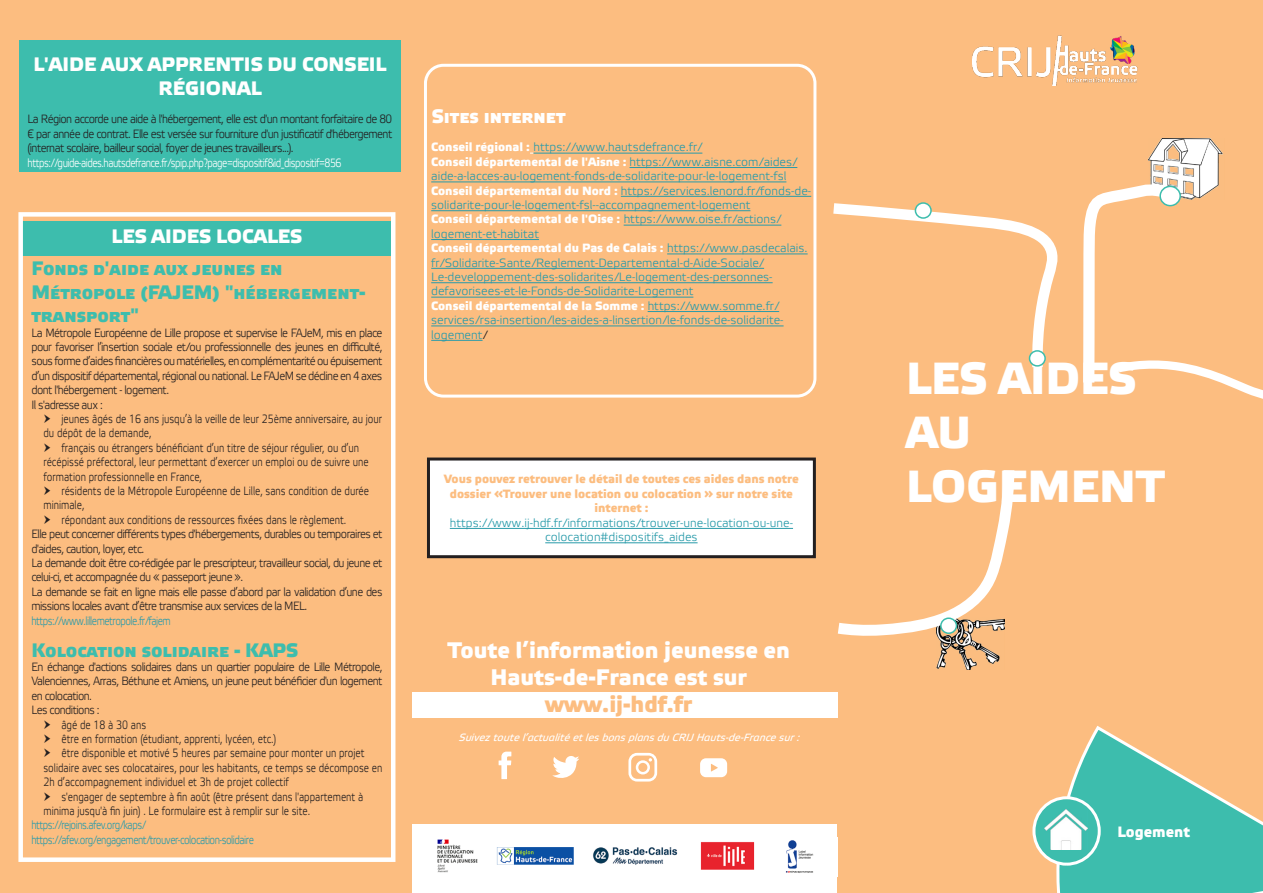
<style>
.page{position:relative;width:1263px;height:893px;background:#fcbd80}
.page>*{position:absolute;margin:0;border:0;box-sizing:border-box;transform-origin:0 0}
.t1{font:700 45px/54px "Etelka Medium Pro";color:#fff}
.t2{font:700 22.5px/27px "Etelka Medium Pro";color:#fff;text-align:center}
.t3{font:700 22.5px "Etelka Medium Pro";color:#fcbd80}
.Sous-titre_sur_fond{font:700 19.5px/23.4px "Etelka Medium Pro";color:#3dbdad}
.Titre_sur_fond_blanc{font:700 19.5px/23.4px "Etelka Medium Pro";color:#fff;text-align:center}
.Sous-titre_sur_fond-2{font:700 19.5px "Etelka Medium Pro";color:#fff}
.t4{font:700 15px "Etelka Medium Pro";color:#fff}
.site_internet_sur_fo{font:12px/14.4px "Etelka Light Pro";color:#299baa}
.texte_sur_fond_blanc{font:12px/14.4px "Etelka Light Pro";color:#231f20;scale:.8 1}
.texte_sur_fond_blanc-2{font:12px/14.4px "Etelka Light Pro";color:#231f20;text-align:justify;scale:.9 1}
.texte_sur_fond_blanc-3{font:12px/14.4px "Etelka Light Pro";letter-spacing:-.05em;color:#231f20;scale:.9 1}
.t5{font:700 12px/14.4px "Etelka Medium Pro";color:#fcbd80;text-align:center}
.site_internet_sur_fo-2{font:12px "Etelka Light Pro";letter-spacing:-.05em;color:#299baa;scale:.8 1}
.site_internet_sur_fo-3{font:12px "Etelka Light Pro";letter-spacing:-.05em;color:#fff;scale:.8 1}
.t6{font:italic 10.5px "Etelka Text Pro";color:#fff}
.s1{font-family:"Etelka Medium Pro";font-weight:700;color:#fff}
.s2{color:#231f20}
.s3{font-family:"Etelka Light Pro";font-weight:400;color:#299baa}
</style>
<div class="page">
<div style="left:412px;top:824px;width:426px;height:69px;background:#fff"></div>
<img style="left:972px;top:35px;width:166px;height:50px">
<div style="left:412px;top:692px;width:426px;height:26px;background:#fff"></div>
<svg style="left:700px;top:758px;width:27px;height:19px"></svg>
<svg style="left:552px;top:756px;width:27px;height:22px"></svg>
<svg style="left:499px;top:752px;width:12px;height:27px"></svg>
<svg style="left:628px;top:753px;width:29px;height:28px"></svg>
<img style="left:437px;top:839px;width:377px;height:34px">
<hr style="left:533px;top:153px;width:169px;height:1px;background:#299baa">
<hr style="left:629px;top:167px;width:168px;height:1px;background:#299baa">
<hr style="left:431px;top:182px;width:355px;height:1px;background:#299baa">
<hr style="left:621px;top:196px;width:190px;height:1px;background:#299baa">
<hr style="left:431px;top:210px;width:319px;height:1px;background:#299baa">
<hr style="left:624px;top:225px;width:157px;height:1px;background:#299baa">
<hr style="left:431px;top:239px;width:108px;height:1px;background:#299baa">
<hr style="left:667px;top:254px;width:141px;height:1px;background:#299baa">
<hr style="left:431px;top:268px;width:333px;height:1px;background:#299baa">
<hr style="left:431px;top:282px;width:342px;height:1px;background:#299baa">
<hr style="left:431px;top:297px;width:262px;height:1px;background:#299baa">
<hr style="left:648px;top:311px;width:131px;height:1px;background:#299baa">
<hr style="left:431px;top:326px;width:352px;height:1px;background:#299baa">
<hr style="left:431px;top:340px;width:52px;height:1px;background:#299baa">
<div style="left:424px;top:64px;width:392px;height:334px;border:3px solid #fff;border-radius:18px"></div>
<img style="left:1148px;top:139px;width:75px;height:39px">
<div style="left:428px;top:459px;width:386px;height:98px;background:#fff"></div>
<hr style="left:450px;top:528px;width:343px;height:1px;background:#299baa">
<hr style="left:545px;top:542px;width:153px;height:1px;background:#299baa">
<div style="left:427px;top:457px;width:389px;height:101px;border:3px solid #231f20"></div>
<svg style="left:833px;top:202px;width:225px;height:166px"></svg>
<div style="left:1029px;top:351px;width:16px;height:15px;background:#fff;border-radius:50%"></div>
<div style="left:1029px;top:350px;width:17px;height:17px;border:2px solid #3dbdad;border-radius:50%"></div>
<img style="left:936px;top:643px;width:64px;height:27px">
<svg style="left:1032px;top:796px;width:69px;height:70px"></svg>
<svg style="left:1045px;top:726px;width:218px;height:167px"></svg>
<img style="left:1044px;top:809px;width:43px;height:41px">
<svg style="left:1083px;top:178px;width:180px;height:221px"></svg>
<div style="left:1160px;top:186px;width:20px;height:20px;background:#fff;border-radius:50%"></div>
<div style="left:1159px;top:186px;width:22px;height:20px;border:2px solid #3dbdad;border-radius:50%"></div>
<div style="left:915px;top:203px;width:16px;height:15px;background:#fff;border-radius:50%"></div>
<div style="left:915px;top:202px;width:17px;height:17px;border:2px solid #3dbdad;border-radius:50%"></div>
<svg style="left:837px;top:470px;width:178px;height:173px"></svg>
<div style="left:19px;top:40px;width:382px;height:132px;background:#3dbdad"></div>
<div style="left:941px;top:618px;width:15px;height:15px;background:#fff;border-radius:50%"></div>
<div style="left:940px;top:617px;width:17px;height:17px;border:2px solid #3dbdad;border-radius:50%"></div>
<div style="left:23px;top:221px;width:368px;height:35px;background:#3dbdad"></div>
<div style="left:18px;top:212px;width:377px;height:650px;border:4px solid #fff"></div>
<p class="Titre_sur_fond_blanc" style="left:33px;top:54px;width:355px">L'AIDE AUX APPRENTIS DU CONSEIL<br>RÉGIONAL</p>
<p class="texte_sur_fond_blanc-2" style="left:28px;top:113px;width:407px">La Région accorde une aide à l'hébergement, elle est d'un montant forfaitaire de 80 € par année de contrat. Elle est versée sur fourniture d'un justificatif d'hébergement (internat scolaire, bailleur social, foyer de jeunes travailleurs...).</p>
<p class="site_internet_sur_fo-3" style="left:28px;top:156px;width:394px">https://guide-aides.hautsdefrance.fr/spip.php?page=dispositif&amp;id_dispositif=856</p>
<p class="Titre_sur_fond_blanc" style="left:112px;top:226px;width:192px">LES AIDES LOCALES</p>
<p class="Sous-titre_sur_fond" style="left:31px;top:258px;width:336px">Fonds d'aide aux jeunes en<br>Métropole (FAJEM) "hébergement&shy;transport"</p>
<p class="texte_sur_fond_blanc-2" style="left:31px;top:326px;width:391px">La Métropole Européenne de Lille propose et supervise le FAJeM, mis en place pour favoriser l’insertion sociale et/ou professionnelle des jeunes en difficulté, sous forme d’aides financières ou matérielles, en complémentarité ou épuisement d’un dispositif départemental, régional ou national. Le FAJeM se décline en 4 axes dont l'hébergement - logement.</p>
<p class="texte_sur_fond_blanc-3" style="left:31px;top:398px;width:81px">Il s'adresse aux :</p>
<p class="texte_sur_fond_blanc" style="left:43px;top:412px;width:425px;text-indent:18px">jeunes âgés de 16 ans jusqu’à la veille de leur 25ème anniversaire, au jour du dépôt de la demande,</p>
<p class="texte_sur_fond_blanc" style="left:43px;top:441px;width:408px;text-indent:18px">français ou étrangers bénéficiant d’un titre de séjour régulier, ou d’un récépissé préfectoral, leur permettant d’exercer un emploi ou de suivre une formation professionnelle en France,</p>
<p class="texte_sur_fond_blanc" style="left:43px;top:484px;width:409px;text-indent:18px">résidents de la Métropole Européenne de Lille, sans condition de durée minimale,</p>
<p class="texte_sur_fond_blanc" style="left:61px;top:513px;width:358px">répondant aux conditions de ressources fixées dans le règlement.</p>
<p class="texte_sur_fond_blanc-3" style="left:31px;top:528px;width:392px">Elle peut concerner différents types d'hébergements, durables ou temporaires et d'aides, caution, loyer, etc.</p>
<p class="texte_sur_fond_blanc-3" style="left:31px;top:556px;width:391px">La demande doit être co-rédigée par le prescripteur, travailleur social, du jeune et celui-ci, et accompagnée du « passeport jeune ».</p>
<p class="texte_sur_fond_blanc-3" style="left:31px;top:585px;width:391px">La demande se fait en ligne mais elle passe d’abord par la validation d’une des missions locales avant d’être transmise aux services de la MEL.</p>
<p class="site_internet_sur_fo-2" style="left:31px;top:614px;width:176px">https://www.lillemetropole.fr/fajem</p>
<p class="Sous-titre_sur_fond" style="left:31px;top:639px;width:268px">Kolocation solidaire - KAPS</p>
<p class="texte_sur_fond_blanc-2" style="left:31px;top:660px;width:391px">En échange d'actions solidaires dans un quartier populaire de Lille Métropole, Valenciennes, Arras, Béthune et Amiens, un jeune peut bénéficier d'un logement en colocation.</p>
<p class="texte_sur_fond_blanc-3" style="left:31px;top:703px;width:77px">Les conditions :</p>
<p class="texte_sur_fond_blanc" style="left:61px;top:718px;width:108px">âgé de 18 à 30 ans</p>
<p class="texte_sur_fond_blanc" style="left:61px;top:732px;width:270px">être en formation (étudiant, apprenti, lycéen, etc.)</p>
<p class="texte_sur_fond_blanc" style="left:43px;top:747px;width:425px;text-indent:18px">être disponible et motivé 5 heures par semaine pour monter un projet solidaire avec ses colocataires, pour les habitants, ce temps se décompose en<br>2h d’accompagnement individuel et 3h de projet collectif</p>
<p class="texte_sur_fond_blanc" style="left:43px;top:790px;width:401px;text-indent:18px">s'engager de septembre à fin août (être présent dans l'appartement à minima jusqu'à fin juin) . Le formulaire est à remplir sur le site.</p>
<p class="site_internet_sur_fo-2" style="left:31px;top:819px;width:144px">https://rejoins.afev.org/kaps/</p>
<p class="site_internet_sur_fo-2" style="left:31px;top:833px;width:280px">https://afev.org/engagement/trouver-colocation-solidaire</p>
<p class="Sous-titre_sur_fond-2" style="left:432px;top:105px;width:135px">Sites internet</p>
<p class="site_internet_sur_fo" style="left:431px;top:141px;width:273px"><span class="s1">Conseil régional :</span> https://www.hautsdefrance.fr/</p>
<p class="site_internet_sur_fo" style="left:431px;top:155px;width:368px"><span class="s1">Conseil départemental de l'Aisne :</span> https://www.aisne.com/aides/ aide-a-lacces-au-logement-fonds-de-solidarite-pour-le-logement-fsl</p>
<p class="site_internet_sur_fo" style="left:431px;top:184px;width:381px"><span class="s1">Conseil départemental du Nord :</span> https://services.lenord.fr/fonds-de&shy;solidarite-pour-le-logement-fsl--accompagnement-logement</p>
<p class="site_internet_sur_fo" style="left:431px;top:213px;width:352px"><span class="s1">Conseil départemental de l'Oise :</span> https://www.oise.fr/actions/ logement-et-habitat</p>
<p class="site_internet_sur_fo" style="left:431px;top:242px;width:378px"><span class="s1">Conseil départemental du Pas de Calais :</span> https://www.pasdecalais. fr/Solidarite-Sante/Reglement-Departemental-d-Aide-Sociale/ Le-developpement-des-solidarites/Le-logement-des-personnes&shy;defavorisees-et-le-Fonds-de-Solidarite-Logement</p>
<p class="site_internet_sur_fo" style="left:431px;top:299px;width:354px"><span class="s1">Conseil départemental de la Somme :</span> https://www.somme.fr/ services/rsa-insertion/les-aides-a-linsertion/le-fonds-de-solidarite&shy;logement<span class="s2">/</span></p>
<p class="t5" style="left:444px;top:473px;width:356px">Vous pouvez retrouver le détail de toutes ces aides dans notre dossier «Trouver une location ou colocation » sur notre site internet : <span class="s3">https://www.ij-hdf.fr/informations/trouver-une-location-ou-une&shy;colocation#dispositifs_aides</span></p>
<p class="t2" style="left:447px;top:638px;width:344px">Toute l’information jeunesse en<br>Hauts-de-France est sur</p>
<p class="t3" style="left:545px;top:691px;width:149px">www.ij-hdf.fr</p>
<p class="t6" style="left:459px;top:731px;width:344px">Suivez toute l’actualité et les bons plans du CRIJ Hauts-de-France sur :</p>
<p class="t1" style="left:906px;top:354px;width:260px">LES AIDES<br>AU<br>LOGEMENT</p>
<p class="t4" style="left:1117px;top:824px;width:74px">Logement</p>
</div>
